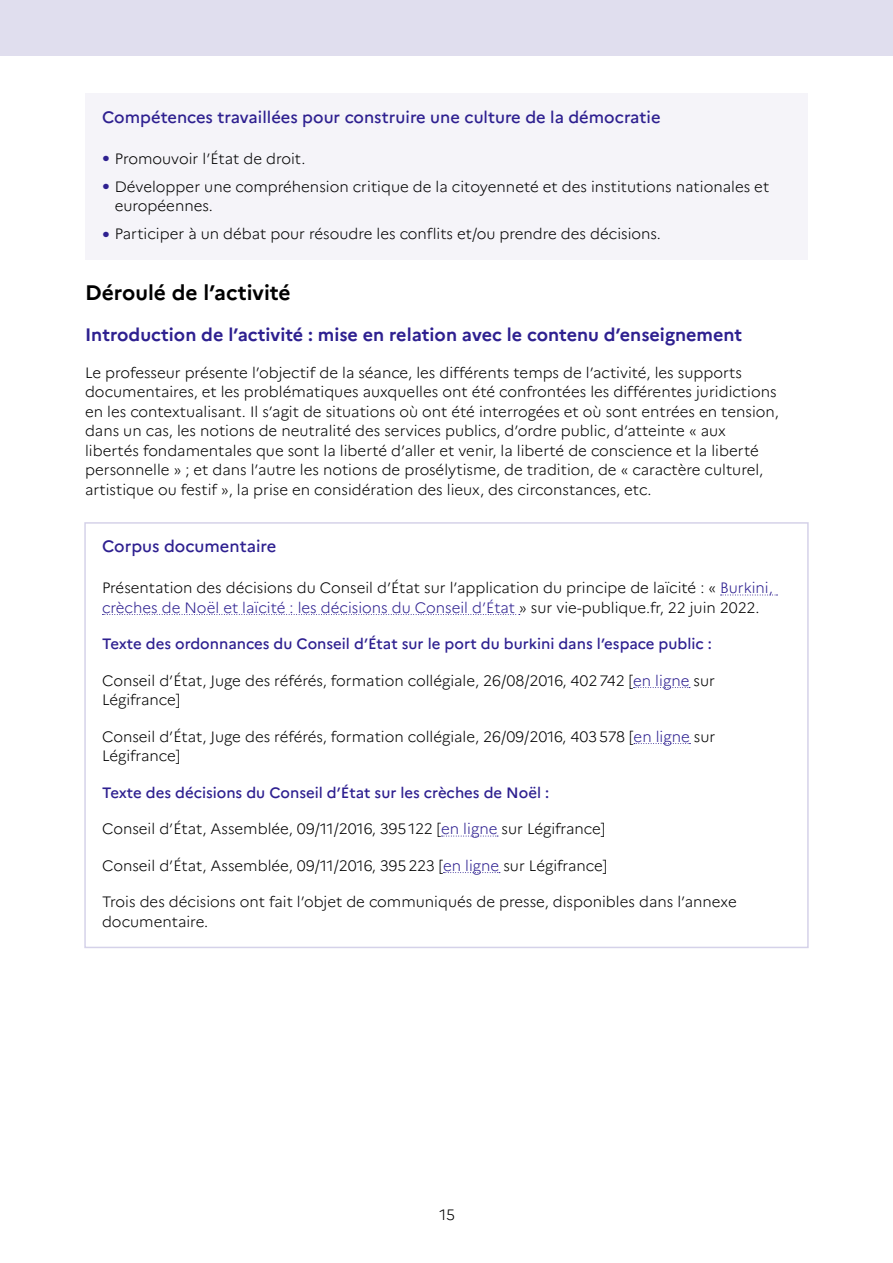
<style>
.page{position:relative;width:893px;height:1263px;background:#fff}
.page>*{position:absolute;margin:0;border:0;box-sizing:border-box;transform-origin:0 0}
.Titre_3{font:700 21px "Marianne";color:#000}
.Titre_4{font:700 18px "Marianne";color:#2e2090}
.Encadré_Titre{font:500 16.5px "Marianne";color:#2e2090}
.Texte_courant{font:300 15px/19.5px "Marianne";color:#000}
.Encadré_texte_courant{font:300 15px/19.5px "Marianne";color:#000}
.Encadré_texte_courant-2{font:500 15px "Marianne";color:#2e2090}
.s1{font-size:25.5px;color:#2e2090}
.s2{color:#2e2090}
</style>
<div class="page">
<div style="left:0;top:0;width:893px;height:55px;background:#e0deee"></div>
<div style="left:85px;top:94px;width:723px;height:50px;background:#f5f4f9"></div>
<div style="left:85px;top:135px;width:723px;height:49px;background:#f5f4f9"></div>
<div style="left:85px;top:163px;width:723px;height:69px;background:#f5f4f9"></div>
<div style="left:85px;top:211px;width:723px;height:49px;background:#f5f4f9"></div>
<div style="left:84px;top:522px;width:725px;height:426px;border:2px solid #d5d2e9"></div>
<svg style="left:721px;top:595px;width:56px;height:1px"></svg>
<svg style="left:102px;top:614px;width:418px;height:1px"></svg>
<svg style="left:633px;top:687px;width:57px;height:1px"></svg>
<svg style="left:634px;top:743px;width:56px;height:1px"></svg>
<svg style="left:442px;top:836px;width:56px;height:1px"></svg>
<svg style="left:443px;top:872px;width:57px;height:1px"></svg>
<p class="Encadré_Titre" style="left:102px;top:107px;width:560px">Compétences travaillées pour construire une culture de la démocratie</p>
<p class="Texte_courant" style="left:102px;top:149px;width:205px"><span class="s1">•</span> Promouvoir l’État de droit.</p>
<p class="Texte_courant" style="left:115px;top:177px;width:656px;text-indent:-13px"><span class="s1">•</span> Développer une compréhension critique de la citoyenneté et des institutions nationales et européennes.</p>
<p class="Texte_courant" style="left:102px;top:224px;width:560px"><span class="s1">•</span> Participer à un débat pour résoudre les conflits et/ou prendre des décisions.</p>
<h3 class="Titre_3" style="left:85px;top:280px;width:207px">Déroulé de l’activité</h3>
<h4 class="Titre_4" style="left:85px;top:324px;width:659px">Introduction de l’activité : mise en relation avec le contenu d’enseignement</h4>
<p class="Texte_courant" style="left:85px;top:362px;width:695px">Le professeur présente l’objectif de la séance, les différents temps de l’activité, les supports documentaires, et les problématiques auxquelles ont été confrontées les différentes juridictions en les contextualisant. Il s’agit de situations où ont été interrogées et où sont entrées en tension, dans un cas, les notions de neutralité des services publics, d’ordre public, d’atteinte « aux libertés fondamentales que sont la liberté d’aller et venir, la liberté de conscience et la liberté personnelle » ; et dans l’autre les notions de prosélytisme, de tradition, de « caractère culturel, artistique ou festif », la prise en considération des lieux, des circonstances, etc.</p>
<p class="Encadré_Titre" style="left:102px;top:536px;width:176px">Corpus documentaire</p>
<p class="Encadré_texte_courant" style="left:102px;top:578px;width:672px">Présentation des décisions du Conseil d’État sur l’application du principe de laïcité : « <span class="s2">Burkini, crèches de Noël et laïcité : les décisions du Conseil d’État</span> » sur vie-publique.fr, 22 juin 2022.</p>
<p class="Encadré_texte_courant-2" style="left:102px;top:635px;width:611px">Texte des ordonnances du Conseil d’État sur le port du burkini dans l’espace public :</p>
<p class="Encadré_texte_courant" style="left:102px;top:670px;width:614px">Conseil d’État, Juge des référés, formation collégiale, 26/08/2016, 402742 [<span class="s2">en ligne</span> sur<br>Légifrance]</p>
<p class="Encadré_texte_courant" style="left:102px;top:726px;width:615px">Conseil d’État, Juge des référés, formation collégiale, 26/09/2016, 403578 [<span class="s2">en ligne</span> sur<br>Légifrance]</p>
<p class="Encadré_texte_courant-2" style="left:102px;top:783px;width:449px">Texte des décisions du Conseil d’État sur les crèches de Noël :</p>
<p class="Encadré_texte_courant" style="left:102px;top:819px;width:505px">Conseil d’État, Assemblée, 09/11/2016, 395122 [<span class="s2">en ligne</span> sur Légifrance]</p>
<p class="Encadré_texte_courant" style="left:102px;top:855px;width:507px">Conseil d’État, Assemblée, 09/11/2016, 395223 [<span class="s2">en ligne</span> sur Légifrance]</p>
<p class="Encadré_texte_courant" style="left:102px;top:892px;width:636px">Trois des décisions ont fait l’objet de communiqués de presse, disponibles dans l’annexe documentaire.</p>
<p class="Texte_courant" style="left:439px;top:1205px;width:17px">15</p>
</div>
